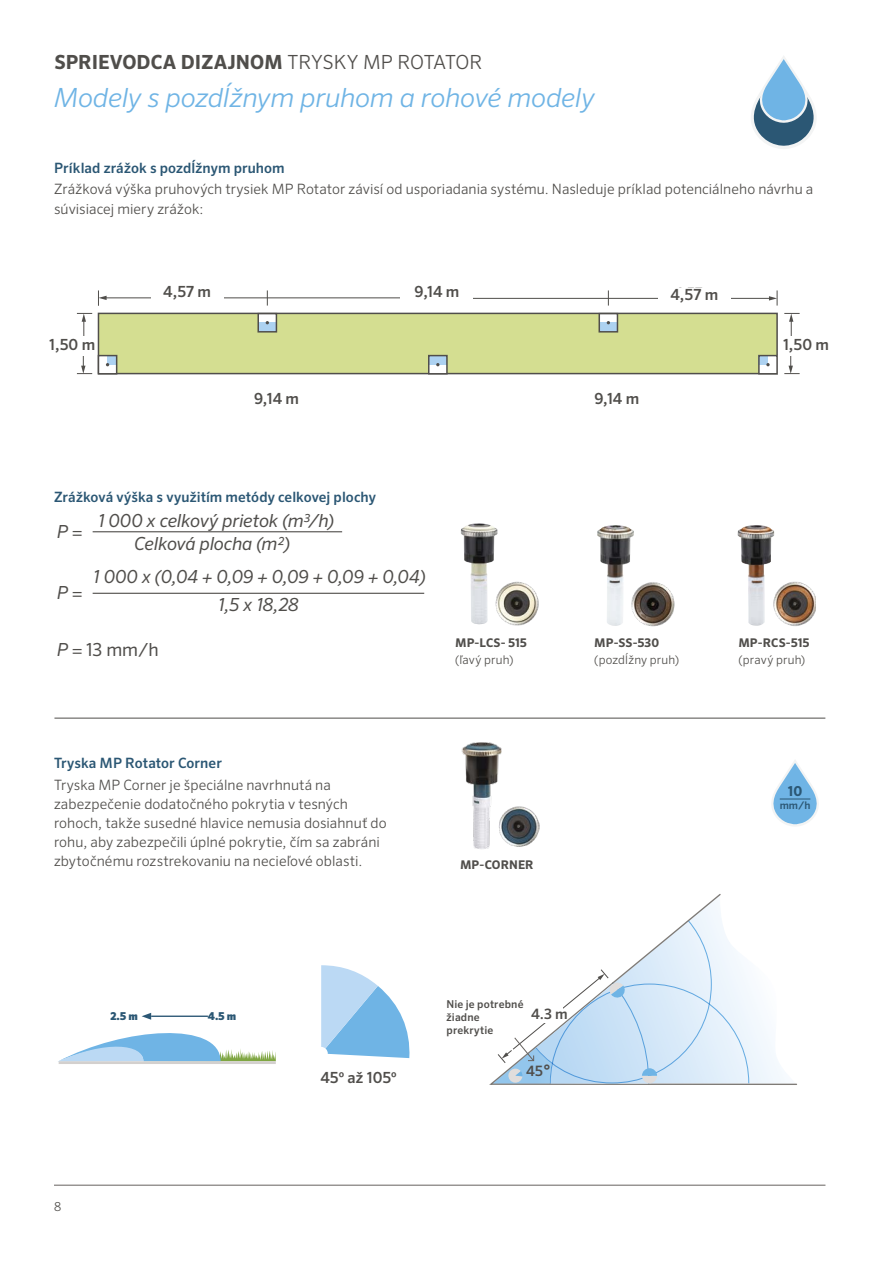
<style>
.page{position:relative;width:893px;height:1263px;background:#fff}
.page>*{position:absolute;margin:0;border:0;box-sizing:border-box;transform-origin:0 0}
.t1{font:500 27.3px "Sero Pro";color:#504e4b}
.t2{font:italic 300 26.4px "Sero Pro";letter-spacing:-.01em;color:#6fb4e5}
.t3{font:700 19.5px "Sero Pro";letter-spacing:.005em;color:#504e4b}
.t4{font:italic 18px/22.5px "Sero Pro";letter-spacing:-.01em;color:#504e4b;text-align:center}
.t5{font:18px "Sero Pro";color:#504e4b}
.t6{font:500 15.45px "Sero Pro";letter-spacing:.01em;color:#504e4b}
.t7{font:500 14.4px "Sero Pro";color:#504e4b}
.t8{font:300 14.25px/19px "Sero Pro";letter-spacing:.005em;color:#504e4b}
.t9{font:500 14.25px "Sero Pro";letter-spacing:.005em;color:#2b5774}
.t10{font:500 14.25px "Sero Pro";color:#504e4b}
.t11{font:700 13.8px "Sero Pro";color:#2b5774}
.t12{font:300 12.3px "Sero Pro";color:#504e4b}
.t13{font:700 12px "Sero Pro";letter-spacing:.01em;color:#504e4b}
.t14{font:300 12px "Sero Pro";letter-spacing:.015em;color:#504e4b}
.t15{font:900 10.95px "Sero Pro";color:#2b5774}
.t16{font:500 10.8px/13px "Sero Pro";letter-spacing:.015em;color:#504e4b}
.t17{font:500 10.5px "Sero Pro";color:#2b5774}
.s1{font-weight:300}
.s2{font-style:normal}
.s3{font-style:italic}
.s4{font-size:27.3px}
</style>
<div class="page">
<hr style="left:54px;top:1185px;width:771px;height:1px;background:#66625f">
<hr style="left:54px;top:718px;width:771px;height:1px;background:#504e4b">
<img style="left:461px;top:742px;width:79px;height:107px">
<img style="left:461px;top:523px;width:37px;height:101px">
<img style="left:491px;top:578px;width:48px;height:48px">
<img style="left:597px;top:525px;width:37px;height:101px">
<img style="left:629px;top:579px;width:46px;height:47px">
<img style="left:737px;top:525px;width:37px;height:101px">
<img style="left:770px;top:577px;width:45px;height:49px">
<svg style="left:321px;top:965px;width:89px;height:93px"></svg>
<svg style="left:749px;top:988px;width:36px;height:95px"></svg>
<hr style="left:649px;top:1083px;width:147px;height:2px;background:#7f7b77">
<svg style="left:59px;top:1033px;width:217px;height:28px"></svg>
<hr style="left:59px;top:1061px;width:217px;height:3px;background:#d3d0ce">
<div style="left:315px;top:1047px;width:13px;height:13px;background:#fff;border-radius:50%"></div>
<hr style="left:151px;top:1015px;width:57px;height:2px;background:#2b5774">
<svg style="left:142px;top:1013px;width:9px;height:7px"></svg>
<svg style="left:489px;top:894px;width:260px;height:191px"></svg>
<svg style="left:772px;top:760px;width:47px;height:66px"></svg>
<hr style="left:780px;top:798px;width:30px;height:1px;background:#2b5774">
<svg style="left:751px;top:56px;width:65px;height:93px"></svg>
<hr style="left:93px;top:531px;width:249px;height:1px;background:#504e4b">
<hr style="left:93px;top:593px;width:331px;height:1px;background:#504e4b">
<div style="left:98px;top:313px;width:679px;height:61px;background:#d4de91"></div>
<div style="left:98px;top:313px;width:680px;height:61px;border:2px solid #504e4b"></div>
<div style="left:429px;top:356px;width:18px;height:18px;background:#fff"></div>
<div style="left:429px;top:356px;width:18px;height:9px;background:#add2f1"></div>
<div style="left:428px;top:355px;width:20px;height:19px;border:2px solid #504e4b"></div>
<svg style="left:599px;top:314px;width:18px;height:18px"></svg>
<div style="left:599px;top:323px;width:18px;height:9px;background:#add2f1"></div>
<div style="left:598px;top:313px;width:20px;height:20px;border:2px solid #504e4b"></div>
<svg style="left:258px;top:314px;width:18px;height:18px"></svg>
<div style="left:258px;top:323px;width:18px;height:9px;background:#add2f1"></div>
<div style="left:257px;top:313px;width:20px;height:20px;border:2px solid #504e4b"></div>
<hr style="left:105px;top:297px;width:323px;height:1px;background:#504e4b">
<svg style="left:98px;top:290px;width:9px;height:16px"></svg>
<svg style="left:77px;top:356px;width:15px;height:18px"></svg>
<svg style="left:77px;top:313px;width:15px;height:23px"></svg>
<hr style="left:455px;top:298px;width:315px;height:1px;background:#504e4b">
<svg style="left:769px;top:290px;width:9px;height:16px"></svg>
<svg style="left:608px;top:290px;width:1px;height:16px"></svg>
<svg style="left:267px;top:290px;width:1px;height:16px"></svg>
<svg style="left:784px;top:356px;width:16px;height:18px"></svg>
<svg style="left:784px;top:313px;width:16px;height:23px"></svg>
<div style="left:759px;top:356px;width:18px;height:18px;background:#fff"></div>
<div style="left:759px;top:356px;width:9px;height:9px;background:#add2f1"></div>
<div style="left:758px;top:355px;width:20px;height:19px;border:2px solid #504e4b"></div>
<svg style="left:766px;top:363px;width:4px;height:3px"></svg>
<div style="left:98px;top:356px;width:19px;height:18px;background:#fff"></div>
<div style="left:108px;top:356px;width:9px;height:9px;background:#add2f1"></div>
<div style="left:98px;top:355px;width:19px;height:19px;border:2px solid #504e4b"></div>
<div style="left:151px;top:285px;width:72px;height:19px;background:#fff"></div>
<div style="left:401px;top:285px;width:72px;height:17px;background:#fff"></div>
<div style="left:658px;top:288px;width:72px;height:16px;background:#fff"></div>
<h3 class="t3" style="left:54px;top:50px;width:430px">SPRIEVODCA DIZAJNOM <span class="s1">TRYSKY MP ROTATOR</span></h3>
<h2 class="t2" style="left:54px;top:82px;width:542px">Modely s pozdĺžnym pruhom a rohové modely</h2>
<p class="t9" style="left:54px;top:159px;width:232px">Príklad zrážok s pozdĺžnym pruhom</p>
<p class="t8" style="left:54px;top:180px;width:761px">Zrážková výška pruhových trysiek MP Rotator závisí od usporiadania systému. Nasleduje príklad potenciálneho návrhu a súvisiacej miery zrážok:</p>
<p class="t6" style="left:163px;top:283px;width:49px">4,57 m</p>
<p class="t6" style="left:415px;top:283px;width:46px">9,14 m</p>
<p class="t10" style="left:166px;top:283px;width:45px">4.57 m</p>
<p class="t10" style="left:420px;top:285px;width:44px">9.14 m</p>
<p class="t10" style="left:674px;top:285px;width:45px">4.57 m</p>
<p class="t6" style="left:670px;top:286px;width:49px">4,57 m</p>
<p class="t6" style="left:49px;top:335px;width:47px">1,50 m</p>
<p class="t6" style="left:783px;top:335px;width:47px">1,50 m</p>
<p class="t6" style="left:594px;top:389px;width:46px">9,14 m</p>
<p class="t10" style="left:63px;top:337px;width:34px">1.5 m</p>
<p class="t10" style="left:780px;top:337px;width:34px">1.5 m</p>
<p class="t6" style="left:254px;top:389px;width:46px">9,14 m</p>
<p class="t10" style="left:259px;top:390px;width:44px">9.14 m</p>
<p class="t10" style="left:601px;top:390px;width:44px">9.14 m</p>
<p class="t9" style="left:54px;top:488px;width:324px">Zrážková výška s využitím metódy celkovej plochy</p>
<p class="t4" style="left:57px;top:520px;width:27px">P <span class="s2">=</span></p>
<p class="t4" style="left:98px;top:509px;width:238px">1 000 x celkový prietok (m3/h)<br>Celková plocha (m2)</p>
<p class="t4" style="left:57px;top:581px;width:27px">P <span class="s2">=</span></p>
<p class="t4" style="left:93px;top:563px;width:334px;line-height:27.9px">1 000 x (0,04 + 0,09 + 0,09 + 0,09 + 0,04)<br>1,5 x 18,28</p>
<p class="t5" style="left:57px;top:639px;width:103px"><span class="s3">P</span> = 13 mm/h</p>
<p class="t13" style="left:455px;top:635px;width:73px">MP-LCS- 515</p>
<p class="t14" style="left:455px;top:652px;width:60px">(ľavý pruh)</p>
<p class="t9" style="left:54px;top:755px;width:169px">Tryska MP Rotator Corner</p>
<p class="t8" style="left:54px;top:775px;width:334px">Tryska MP Corner je špeciálne navrhnutá na zabezpečenie dodatočného pokrytia v tesných rohoch, takže susedné hlavice nemusia dosiahnuť do rohu, aby zabezpečili úplné pokrytie, čím sa zabráni zbytočnému rozstrekovaniu na necieľové oblasti.</p>
<p class="t13" style="left:460px;top:857px;width:75px">MP-CORNER</p>
<p class="t13" style="left:594px;top:635px;width:66px">MP-SS-530</p>
<p class="t14" style="left:594px;top:652px;width:86px">(pozdĺžny pruh)</p>
<p class="t15" style="left:110px;top:1009px;width:29px">2.5 m</p>
<p class="t15" style="left:208px;top:1009px;width:30px">4.5 m</p>
<p class="t12" style="left:54px;top:1199px;width:9px">8</p>
<p class="t6" style="left:320px;top:1069px;width:78px">45º až 105º</p>
<p class="t7" style="left:335px;top:1071px;width:55px"><span class="s4">˚</span>−105<span class="s4">˚</span></p>
<p class="t7" style="left:321px;top:1071px;width:18px">45</p>
<p class="t16" style="left:446px;top:997px;width:79px">Nie je potrebné žiadne prekrytie</p>
<p class="t7" style="left:531px;top:1005px;width:38px">4.3 m</p>
<h1 class="t1" style="left:540px;top:1058px;width:15px">˚</h1>
<p class="t7" style="left:526px;top:1062px;width:18px">45</p>
<p class="t13" style="left:738px;top:635px;width:73px">MP-RCS-515</p>
<p class="t14" style="left:738px;top:652px;width:68px">(pravý pruh)</p>
<p class="t11" style="left:788px;top:782px;width:16px">10</p>
<p class="t17" style="left:780px;top:799px;width:32px">mm/h</p>
</div>
